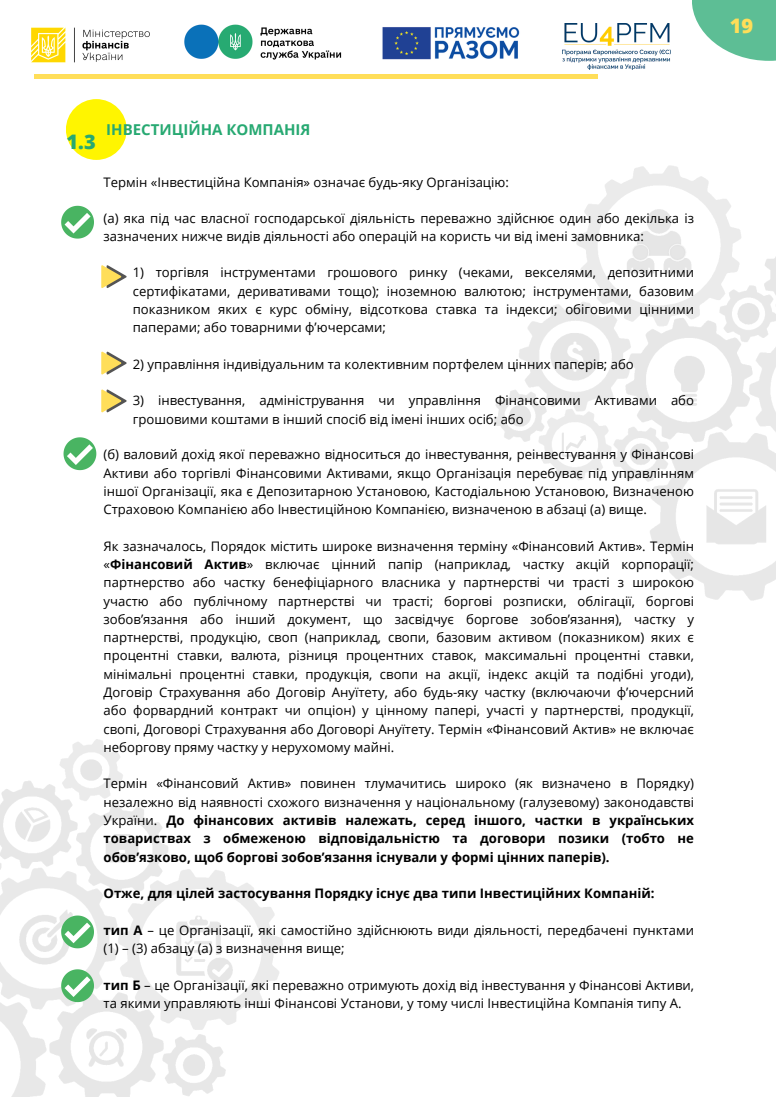
<style>
.page{position:relative;width:776px;height:1097px;background:#fff}
.page>*{position:absolute;margin:0;border:0;box-sizing:border-box;transform-origin:0 0}
.t1{font:800 20px "Open Sans";color:#27a972}
.t2{font:800 20px "Open Sans";color:#ffde59}
.t3{font:700 15px "Open Sans";color:#27a972}
.t4{font:13.12px/18.2px "Open Sans";color:#000}
.t5{font:700 13.12px/18.2px "Open Sans";color:#000;text-align:justify}
.s1{font-weight:700}
.s2{font-weight:400}
</style>
<div class="page">
<hr style="left:282px;top:75px;width:315px;height:4px;background:#ffde59">
<hr style="left:34px;top:75px;width:315px;height:4px;background:#ffde59">
<svg style="left:692px;top:0;width:84px;height:61px;fill:#5dbe95"></svg>
<img style="left:0;top:739px;width:282px;height:358px">
<img style="left:494px;top:166px;width:282px;height:434px">
<div style="left:66px;top:99px;width:61px;height:61px;background:#fff500;border-radius:50%"></div>
<svg style="left:101px;top:265px;width:26px;height:23px"></svg>
<svg style="left:101px;top:351px;width:26px;height:24px"></svg>
<svg style="left:101px;top:389px;width:26px;height:24px"></svg>
<svg style="left:61px;top:206px;width:33px;height:33px"></svg>
<svg style="left:64px;top:437px;width:32px;height:33px"></svg>
<svg style="left:61px;top:915px;width:33px;height:33px"></svg>
<svg style="left:61px;top:969px;width:33px;height:33px"></svg>
<img style="left:31px;top:27px;width:119px;height:36px">
<img style="left:184px;top:24px;width:158px;height:36px">
<img style="left:382px;top:27px;width:138px;height:33px">
<img style="left:563px;top:23px;width:107px;height:47px">
<p class="t1" style="left:66px;top:128px;width:31px">1.3</p>
<p class="t3" style="left:106px;top:119px;width:206px">ІНВЕСТИЦІЙНА КОМПАНІЯ</p>
<p class="t4" style="left:104px;top:172px;width:407px">Термін «Інвестиційна Компанія» означає будь-яку Організацію:</p>
<p class="t4" style="left:104px;top:209px;width:592px">(а) яка під час власної господарської діяльність переважно здійснює один або декілька із зазначених нижче видів діяльності або операцій на користь чи від імені замовника:</p>
<p class="t4" style="left:133px;top:263px;width:563px;text-align:justify">1) торгівля інструментами грошового ринку (чеками, векселями, депозитними сертифікатами, деривативами тощо); іноземною валютою; інструментами, базовим показником яких є курс обміну, відсоткова ставка та індекси; обіговими цінними паперами; або товарними ф’ючерсами;</p>
<p class="t4" style="left:133px;top:354px;width:502px">2) управління індивідуальним та колективним портфелем цінних паперів; або</p>
<p class="t4" style="left:133px;top:391px;width:563px">3) інвестування, адміністрування чи управління Фінансовими Активами або грошовими коштами в інший спосіб від імені інших осіб; або</p>
<p class="t4" style="left:104px;top:445px;width:592px;text-align:justify">(б) валовий дохід якої переважно відноситься до інвестування, реінвестування у Фінансові Активи або торгівлі Фінансовими Активами, якщо Організація перебуває під управлінням іншої Організації, яка є Депозитарною Установою, Кастодіальною Установою, Визначеною Страховою Компанією або Інвестиційною Компанією, визначеною в абзаці (а) вище.</p>
<p class="t4" style="left:104px;top:537px;width:592px;text-align:justify">Як зазначалось, Порядок містить широке визначення терміну «Фінансовий Актив». Термін «<span class="s1">Фінансовий Актив</span>» включає цінний папір (наприклад, частку акцій корпорації; партнерство або частку бенефіціарного власника у партнерстві чи трасті з широкою участю або публічному партнерстві чи трасті; боргові розписки, облігації, боргові зобов’язання або інший документ, що засвідчує боргове зобов’язання), частку у партнерстві, продукцію, своп (наприклад, свопи, базовим активом (показником) яких є процентні ставки, валюта, різниця процентних ставок, максимальні процентні ставки, мінімальні процентні ставки, продукція, свопи на акції, індекс акцій та подібні угоди), Договір Страхування або Договір Ануїтету, або будь-яку частку (включаючи ф’ючерсний або форвардний контракт чи опціон) у цінному папері, участі у партнерстві, продукції, свопі, Договорі Страхування або Договорі Ануїтету. Термін «Фінансовий Актив» не включає неборгову пряму частку у нерухомому майні.</p>
<p class="t5" style="left:104px;top:774px;width:592px"><span class="s2">Термін «Фінансовий Актив» повинен тлумачитись широко (як визначено в Порядку) незалежно від наявності схожого визначення у національному (галузевому) законодавстві України.</span> До фінансових активів належать, серед іншого, частки в українських товариствах з обмеженою відповідальністю та договори позики (тобто не обов’язково, щоб боргові зобов’язання існували у формі цінних паперів).</p>
<p class="t5" style="left:104px;top:884px;width:552px">Отже, для цілей застосування Порядку існує два типи Інвестиційних Компаній:</p>
<p class="t4" style="left:104px;top:920px;width:592px"><span class="s1">тип А</span> – це Організації, які самостійно здійснюють види діяльності, передбачені пунктами (1) – (3) абзацу (а) з визначення вище;</p>
<p class="t4" style="left:104px;top:975px;width:592px"><span class="s1">тип Б</span> – це Організації, які переважно отримують дохід від інвестування у Фінансові Активи, та якими управляють інші Фінансові Установи, у тому числі Інвестиційна Компанія типу А.</p>
<p class="t2" style="left:730px;top:12px;width:25px">19</p>
</div>
